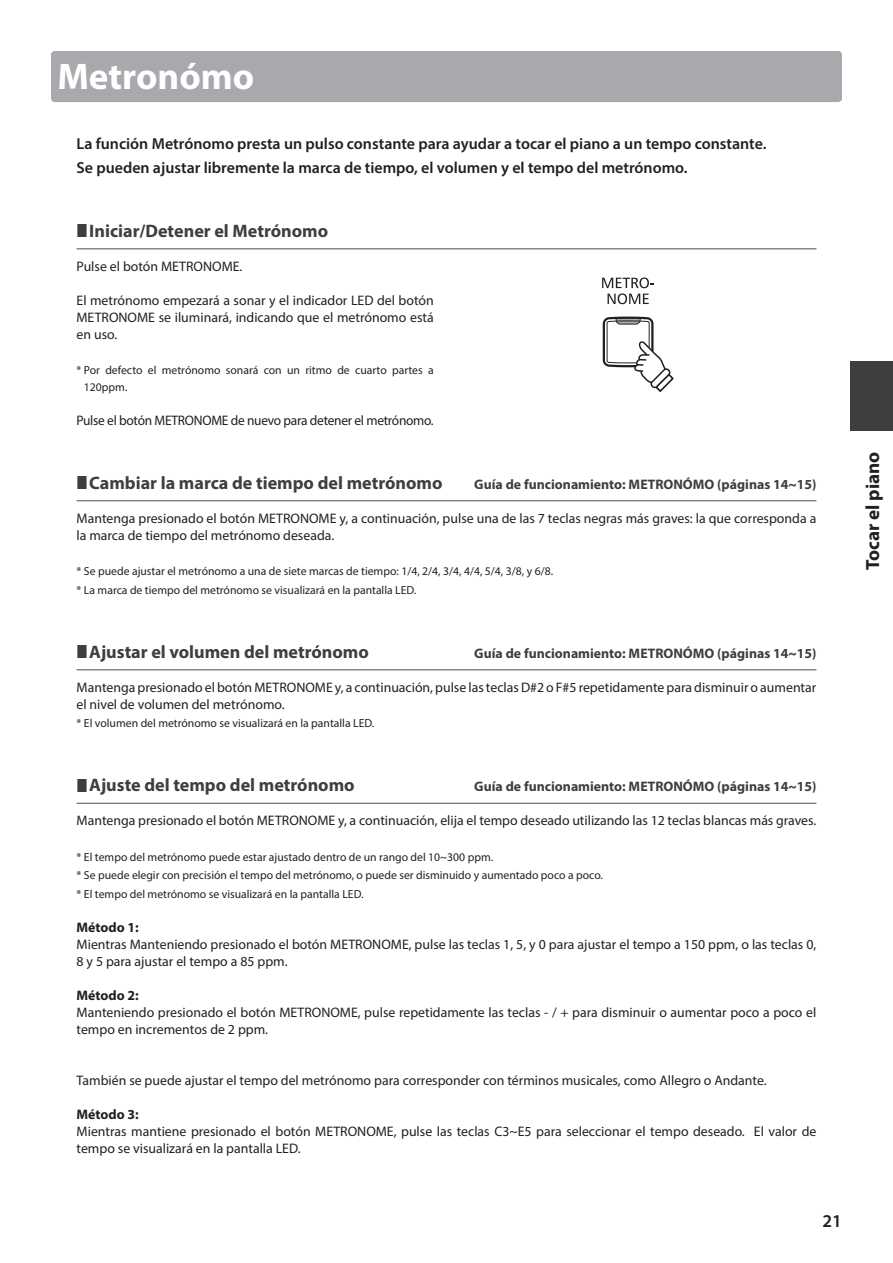
<style>
.page{position:relative;width:893px;height:1263px;background:#fff}
.page>*{position:absolute;margin:0;border:0;box-sizing:border-box;transform-origin:0 0}
.t1{font:700 37.2px "Myriad Pro";color:#fff}
.t2{font:700 19.2px "Myriad Pro";color:#231f20}
.t3{font:700 18px "Myriad Pro";color:#3e3e3f}
.t4{font:600 18px "Myriad Pro";color:#231f20}
.t5{font:600 15.9px/23.4px "Myriad Pro";color:#231f20}
.t6{font:13.8px/17px "Myriad Pro";color:#231f20}
.t7{font:700 13.8px "Myriad Pro";color:#3e3e3f}
.t8{font:13.8px "Myriad Pro";letter-spacing:-.02em;color:#231f20}
.t9{font:700 13.8px "Myriad Pro";color:#231f20}
.t10{font:11.7px/18.6px "Myriad Pro";color:#231f20}
</style>
<div class="page">
<div style="left:850px;top:361px;width:43px;height:70px;background:#3e3e3f"></div>
<div style="left:51px;top:51px;width:791px;height:51px;background:#a8a9ad;border-radius:4px"></div>
<hr style="left:77px;top:248px;width:739px;height:1px;background:#57585a">
<hr style="left:77px;top:500px;width:739px;height:1px;background:#57585a">
<hr style="left:77px;top:669px;width:739px;height:1px;background:#57585a">
<hr style="left:77px;top:803px;width:739px;height:1px;background:#57585a">
<svg style="left:602px;top:277px;width:52px;height:27px"></svg>
<svg style="left:603px;top:317px;width:71px;height:75px"></svg>
<h1 class="t1" style="left:57px;top:52px;width:198px">Metronómo</h1>
<p class="t5" style="left:77px;top:132px;width:691px">La función Metrónomo presta un pulso constante para ayudar a tocar el piano a un tempo constante.<br>Se pueden ajustar libremente la marca de tiempo, el volumen y el tempo del metrónomo.</p>
<h3 class="t3" style="left:89px;top:219px;width:240px">Iniciar/Detener el Metrónomo</h3>
<p class="t6" style="left:77px;top:257px;width:166px">Pulse el botón METRONOME.</p>
<p class="t6" style="left:77px;top:291px;width:359px;text-align:justify">El metrónomo empezará a sonar y el indicador LED del botón METRONOME se iluminará, indicando que el metrónomo está en uso.</p>
<p class="t10" style="left:84px;top:362px;width:351px;line-height:16.5px;text-indent:-7px">* Por defecto el metrónomo sonará con un ritmo de cuarto partes a<br>120ppm.</p>
<p class="t8" style="left:77px;top:412px;width:357px">Pulse el botón METRONOME de nuevo para detener el metrónomo.</p>
<h3 class="t3" style="left:89px;top:471px;width:355px">Cambiar la marca de tiempo del metrónomo</h3>
<p class="t7" style="left:474px;top:475px;width:344px">Guía de funcionamiento: METRONÓMO (páginas 14~15)</p>
<p class="t6" style="left:77px;top:509px;width:741px">Mantenga presionado el botón METRONOME y, a continuación, pulse una de las 7 teclas negras más graves: la que corresponda a la marca de tiempo del metrónomo deseada.</p>
<p class="t10" style="left:77px;top:562px;width:477px">* Se puede ajustar el metrónomo a una de siete marcas de tiempo: 1/4, 2/4, 3/4, 4/4, 5/4, 3/8, y 6/8. * La marca de tiempo del metrónomo se visualizará en la pantalla LED.</p>
<h3 class="t3" style="left:89px;top:640px;width:281px">Ajustar el volumen del metrónomo</h3>
<p class="t7" style="left:474px;top:644px;width:344px">Guía de funcionamiento: METRONÓMO (páginas 14~15)</p>
<p class="t6" style="left:77px;top:678px;width:741px">Mantenga presionado el botón METRONOME y, a continuación, pulse las teclas D#2 o F#5 repetidamente para disminuir o aumentar el nivel de volumen del metrónomo.</p>
<p class="t10" style="left:77px;top:714px;width:298px">* El volumen del metrónomo se visualizará en la pantalla LED.</p>
<h3 class="t3" style="left:89px;top:773px;width:267px">Ajuste del tempo del metrónomo</h3>
<p class="t7" style="left:474px;top:777px;width:344px">Guía de funcionamiento: METRONÓMO (páginas 14~15)</p>
<p class="t6" style="left:77px;top:812px;width:740px">Mantenga presionado el botón METRONOME y, a continuación, elija el tempo deseado utilizando las 12 teclas blancas más graves.</p>
<p class="t10" style="left:77px;top:847px;width:527px">* El tempo del metrónomo puede estar ajustado dentro de un rango del 10~300 ppm.<br>* Se puede elegir con precisión el tempo del metrónomo, o puede ser disminuido y aumentado poco a poco. * El tempo del metrónomo se visualizará en la pantalla LED.</p>
<p class="t9" style="left:77px;top:918px;width:64px">Método 1:</p>
<p class="t6" style="left:77px;top:935px;width:741px">Mientras Manteniendo presionado el botón METRONOME, pulse las teclas 1, 5, y 0 para ajustar el tempo a 150 ppm, o las teclas 0,<br>8 y 5 para ajustar el tempo a 85 ppm.</p>
<p class="t9" style="left:77px;top:986px;width:64px">Método 2:</p>
<p class="t6" style="left:77px;top:1004px;width:741px">Manteniendo presionado el botón METRONOME, pulse repetidamente las teclas - / + para disminuir o aumentar poco a poco el tempo en incrementos de 2 ppm.</p>
<p class="t6" style="left:77px;top:1072px;width:690px">También se puede ajustar el tempo del metrónomo para corresponder con términos musicales, como Allegro o Andante.</p>
<p class="t9" style="left:77px;top:1105px;width:64px">Método 3:</p>
<p class="t6" style="left:77px;top:1123px;width:741px">Mientras mantiene presionado el botón METRONOME, pulse las teclas C3~E5 para seleccionar el tempo deseado. El valor de tempo se visualizará en la pantalla LED.</p>
<h3 class="t4" style="left:823px;top:1209px;width:21px">21</h3>
<h2 class="t2" style="left:860px;top:570px;width:120px;rotate:-90deg">Tocar el piano</h2>
</div>
